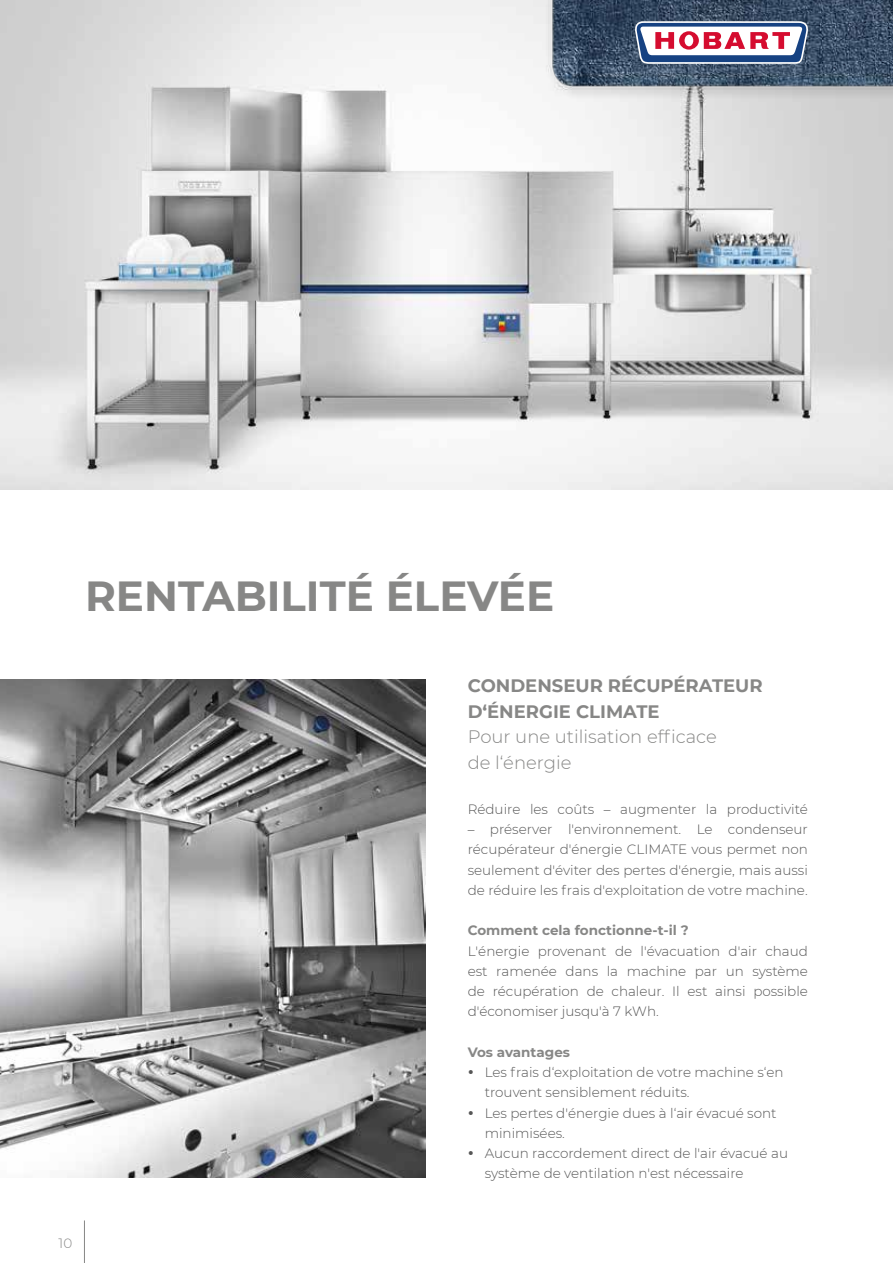
<style>
.page{position:relative;width:893px;height:1263px;background:#fff}
.page>*{position:absolute;margin:0;border:0;box-sizing:border-box;transform-origin:0 0}
.t1{font:700 42px "Montserrat";color:#878786}
.t2{font:700 18px/25.5px "Montserrat";color:#878786}
.t3{font:300 18px/25.5px "Montserrat";color:#878786}
.t4{font:300 13.5px/20.2px "Montserrat";color:#565656;text-align:justify}
.t5{font:700 13.5px "Montserrat";color:#878786}
.t6{font:300 13.5px "Montserrat";color:#878786}
</style>
<div class="page">
<hr style="left:84px;top:1220px;width:1px;height:43px;background:#878786">
<img style="left:0;top:0;width:893px;height:490px">
<img style="left:0;top:679px;width:425px;height:499px">
<img style="left:470px;top:0;width:423px;height:123px">
<svg style="left:635px;top:21px;width:173px;height:43px"></svg>
<h1 class="t1" style="left:85px;top:566px;width:471px">RENTABILITÉ ÉLEVÉE</h1>
<p class="t6" style="left:59px;top:1234px;width:15px">10</p>
<h2 class="t2" style="left:468px;top:672px;width:296px">CONDENSEUR RÉCUPÉRATEUR<br>D‘ÉNERGIE CLIMATE</h2>
<h2 class="t3" style="left:468px;top:724px;width:251px">Pour une utilisation efficace de l‘énergie</h2>
<p class="t4" style="left:468px;top:798px;width:342px">Réduire les coûts – augmenter la productivité</p>
<p class="t4" style="left:468px;top:819px;width:342px">– préserver l'environnement. Le condenseur récupérateur d'énergie CLIMATE vous permet non seulement d'éviter des pertes d'énergie, mais aussi de réduire les frais d'exploitation de votre machine.</p>
<p class="t5" style="left:468px;top:921px;width:222px">Comment cela fonctionne-t-il ?</p>
<p class="t4" style="left:468px;top:940px;width:342px">L'énergie provenant de l'évacuation d'air chaud est ramenée dans la machine par un système de récupération de chaleur. Il est ainsi possible d'économiser jusqu'à 7 kWh.</p>
<p class="t5" style="left:468px;top:1042px;width:104px">Vos avantages</p>
<p class="t4" style="left:485px;top:1062px;width:305px;text-align:left">Les frais d‘exploitation de votre machine s‘en trouvent sensiblement réduits.<br>Les pertes d'énergie dues à l‘air évacué sont minimisées.<br>Aucun raccordement direct de l'air évacué au système de ventilation n'est nécessaire</p>
</div>
